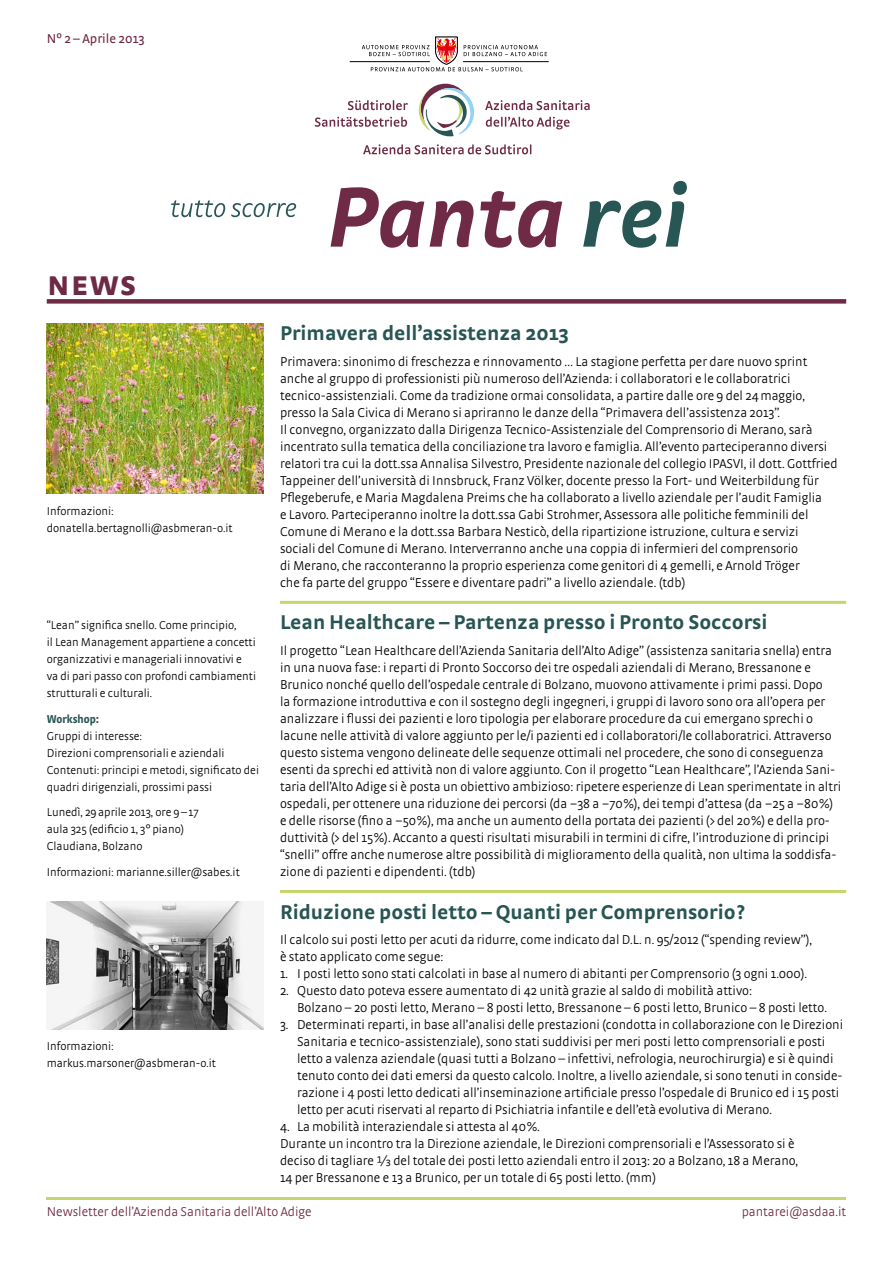
<style>
.page{position:relative;width:893px;height:1263px;background:#fff}
.page>*{position:absolute;margin:0;border:0;box-sizing:border-box;transform-origin:0 0}
.t1{font:700 36px "Strada OT";color:#6e2a45}
.t2{font:700 21px "Strada OT";color:#275553}
.t3{font:300 13.5px/17px "Strada OT";color:#000}
.t4{font:300 13.5px "Strada OT";color:#6e2a45}
.t5{font:13.5px "Strada OT";color:#6e2a45}
.t6{font:300 12px/17px "Strada OT";color:#000}
.t7{font:700 condensed 12px "Strada OT";color:#275553}
</style>
<div class="page">
<img style="left:47px;top:323px;width:216px;height:170px">
<img style="left:47px;top:901px;width:216px;height:128px">
<hr style="left:47px;top:1197px;width:799px;height:2px;background:#c5d76a">
<hr style="left:350px;top:61px;width:80px;height:1px;background:#000">
<hr style="left:463px;top:61px;width:86px;height:1px;background:#000">
<svg style="left:485px;top:100px;width:105px;height:10px"></svg>
<svg style="left:486px;top:117px;width:83px;height:12px"></svg>
<svg style="left:348px;top:100px;width:60px;height:10px"></svg>
<svg style="left:315px;top:117px;width:92px;height:10px"></svg>
<svg style="left:363px;top:144px;width:168px;height:10px"></svg>
<svg style="left:419px;top:84px;width:55px;height:52px"></svg>
<svg style="left:362px;top:37px;width:185px;height:34px"></svg>
<svg style="left:331px;top:187px;width:231px;height:61px"></svg>
<svg style="left:583px;top:181px;width:104px;height:67px"></svg>
<svg style="left:171px;top:200px;width:125px;height:17px"></svg>
<div style="left:47px;top:299px;width:799px;height:5px;background:#6e2a45"></div>
<hr style="left:280px;top:601px;width:566px;height:3px;background:#c5d76a">
<hr style="left:280px;top:890px;width:566px;height:3px;background:#c5d76a">
<p class="t5" style="left:47px;top:30px;width:99px">Nº 2 – Aprile 2013</p>
<h1 class="t1" style="left:47px;top:261px;width:91px">News</h1>
<p class="t6" style="left:47px;top:502px;width:187px">Informazioni: donatella.bertagnolli@asbmeran-o.it</p>
<p class="t6" style="left:47px;top:617px;width:211px">“Lean” significa snello. Come principio,<br>il Lean Management appartiene a concetti organizzativi e manageriali innovativi e va di pari passo con profondi cambiamenti strutturali e culturali.</p>
<p class="t7" style="left:47px;top:712px;width:54px">Workshop:</p>
<p class="t6" style="left:47px;top:728px;width:214px">Gruppi di interesse:<br>Direzioni comprensoriali e aziendali Contenuti: principi e metodi, significato dei quadri dirigenziali, prossimi passi</p>
<p class="t6" style="left:47px;top:804px;width:153px">Lunedì, 29aprile 2013, ore 9–17 aula 325 (edificio 1, 3° piano)<br>Claudiana, Bolzano</p>
<p class="t6" style="left:47px;top:864px;width:195px">Informazioni: marianne.siller@sabes.it</p>
<p class="t6" style="left:47px;top:1038px;width:171px">Informazioni: markus.marsoner@asbmeran-o.it</p>
<h2 class="t2" style="left:280px;top:321px;width:290px">Primavera dell’assistenza 2013</h2>
<p class="t3" style="left:280px;top:353px;width:559px">Primavera: sinonimo di freschezza e rinnovamento … La stagione perfetta per dare nuovo sprint anche al gruppo di professionisti più numeroso dell’Azienda: i collaboratori e le collaboratrici tecnico-assistenziali. Come da tradizione ormai consolidata, a partire dalle ore 9 del 24maggio, presso la Sala Civica di Merano si apriranno le danze della “Primavera dell’assistenza 2013”.<br>Il convegno, organizzato dalla Dirigenza Tecnico-Assistenziale del Comprensorio di Merano, sarà incentrato sulla tematica della conciliazione tra lavoro e famiglia. All’evento parteciperanno diversi relatori tra cui la dott.ssa Annalisa Silvestro, Presidente nazionale del collegio IPASVI, il dott. Gottfried Tappeiner dell’università di Innsbruck, Franz Völker, docente presso la Fort- und Weiterbildung für Pflegeberufe, e Maria Magdalena Preims che ha collaborato a livello aziendale per l’audit Famiglia<br>e Lavoro. Parteciperanno inoltre la dott.ssa Gabi Strohmer, Assessora alle politiche femminili del Comune di Merano e la dott.ssa Barbara Nesticò, della ripartizione istruzione, cultura e servizi<br>sociali del Comune di Merano. Interverranno anche una coppia di infermieri del comprensorio<br>di Merano, che racconteranno la proprio esperienza come genitori di 4 gemelli, e Arnold Tröger<br>che fa parte del gruppo “Essere e diventare padri” a livello aziendale. (tdb)</p>
<h2 class="t2" style="left:280px;top:610px;width:489px">Lean Healthcare – Partenza presso i Pronto Soccorsi</h2>
<p class="t3" style="left:280px;top:642px;width:563px">Il progetto “Lean Healthcare dell’Azienda Sanitaria dell’Alto Adige” (assistenza sanitaria snella) entra in una nuova fase: i reparti di Pronto Soccorso dei tre ospedali aziendali di Merano, Bressanone e Brunico nonché quello dell’ospedale centrale di Bolzano, muovono attivamente i primi passi. Dopo<br>la formazione introduttiva e con il sostegno degli ingegneri, i gruppi di lavoro sono ora all’opera per analizzare i flussi dei pazienti e loro tipologia per elaborare procedure da cui emergano sprechi o lacune nelle attività di valore aggiunto per le/i pazienti ed i collaboratori/le collaboratrici. Attraverso questo sistema vengono delineate delle sequenze ottimali nel procedere, che sono di conseguenza esenti da sprechi ed attività non di valore aggiunto. Con il progetto “Lean Healthcare”, l’Azienda Sani&shy;taria dell’Alto Adige si è posta un obiettivo ambizioso: ripetere esperienze di Lean sperimentate in altri ospedali, per ottenere una riduzione dei percorsi (da −38 a −70%), dei tempi d’attesa (da −25 a −80%) e delle risorse (fino a −50%), ma anche un aumento della portata dei pazienti (&gt; del 20%) e della pro&shy;duttività (&gt; del 15%). Accanto a questi risultati misurabili in termini di cifre, l’introduzione di principi “snelli” offre anche numerose altre possibilità di miglioramento della qualità, non ultima la soddisfa&shy;zione di pazienti e dipendenti. (tdb)</p>
<h2 class="t2" style="left:280px;top:899px;width:467px">Riduzione posti letto – Quanti per Comprensorio?</h2>
<p class="t3" style="left:280px;top:931px;width:534px">Il calcolo sui posti letto per acuti da ridurre, come indicato dal D.L. n. 95/2012 (“spending review”), è stato applicato come segue:</p>
<p class="t3" style="left:280px;top:965px;width:529px">1. I posti letto sono stati calcolati in base al numero di abitanti per Comprensorio (3 ogni 1.000).</p>
<p class="t3" style="left:297px;top:982px;width:531px;text-indent:-17px">2. Questo dato poteva essere aumentato di 42 unità grazie al saldo di mobilità attivo:<br>Bolzano – 20 posti letto, Merano – 8 posti letto, Bressanone – 6 posti letto, Brunico – 8 posti letto.</p>
<p class="t3" style="left:297px;top:1016px;width:548px;text-indent:-17px">3. Determinati reparti, in base all’analisi delle prestazioni (condotta in collaborazione con le Direzioni Sanitaria e tecnico-assistenziale), sono stati suddivisi per meri posti letto comprensoriali e posti letto a valenza aziendale (quasi tutti a Bolzano – infettivi, nefrologia, neurochirurgia) e si è quindi tenuto conto dei dati emersi da questo calcolo. Inoltre, a livello aziendale, si sono tenuti in conside&shy;razione i 4 posti letto dedicati all’inseminazione artificiale presso l’ospedale di Brunico ed i 15 posti letto per acuti riservati al reparto di Psichiatria infantile e dell’età evolutiva di Merano.</p>
<p class="t3" style="left:280px;top:1118px;width:520px">4. La mobilità interaziendale si attesta al 40%.<br>Durante un incontro tra la Direzione aziendale, le Direzioni comprensoriali e l’Assessorato si è deciso di tagliare ¹⁄₃ del totale dei posti letto aziendali entro il 2013: 20 a Bolzano, 18 a Merano, 14 per Bressanone e 13 a Brunico, per un totale di 65 posti letto. (mm)</p>
<p class="t4" style="left:47px;top:1204px;width:266px">Newsletter dell’Azienda Sanitaria dell’Alto Adige</p>
<p class="t4" style="left:742px;top:1204px;width:106px">pantarei@asdaa.it</p>
</div>
